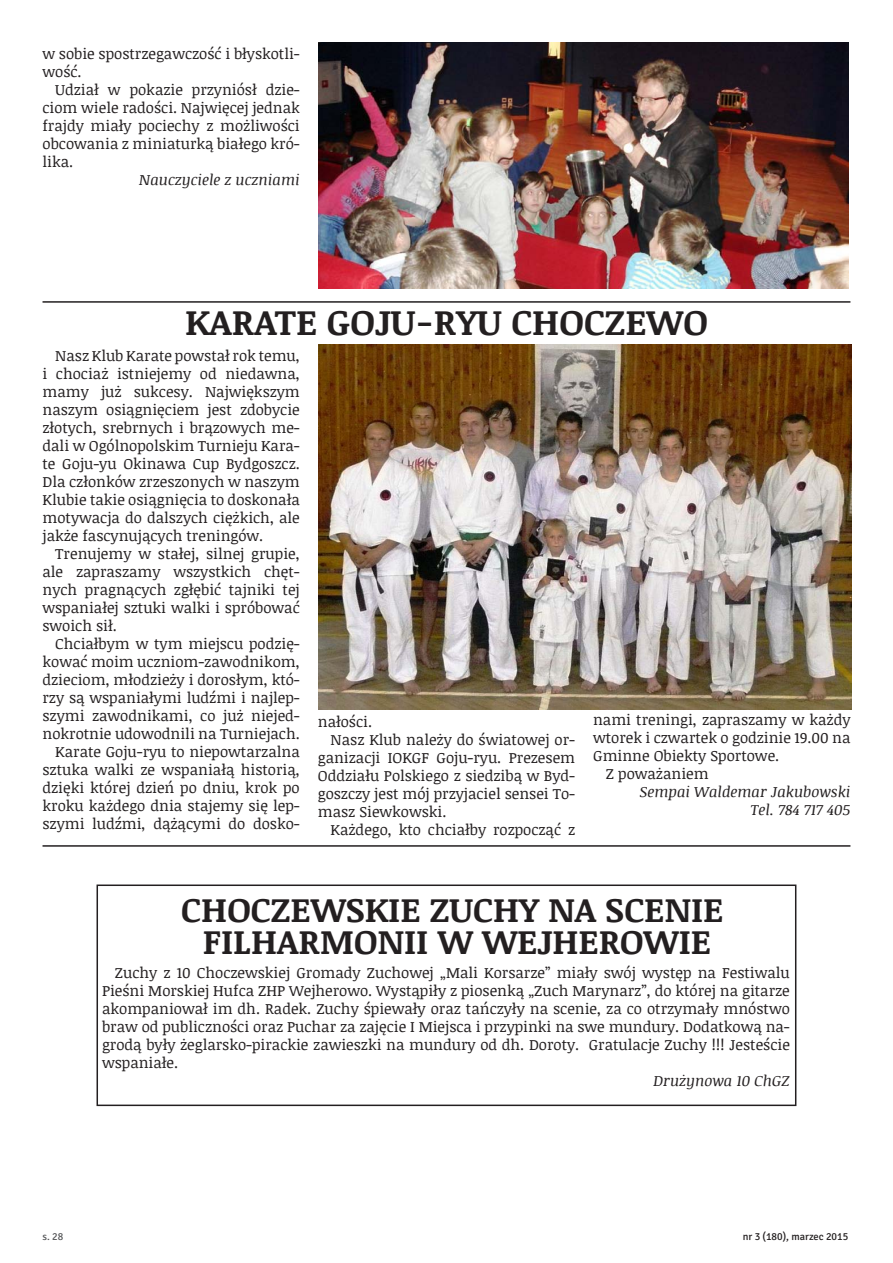
<style>
.page{position:relative;width:893px;height:1263px;background:#fff}
.page>*{position:absolute;margin:0;border:0;box-sizing:border-box;transform-origin:0 0}
.t1{font:700 36px "Noticia Text";color:#231f20}
.t2{font:700 34.5px/31.5px "Noticia Text";color:#231f20;text-align:center}
.t3{font:15px/18px "Noticia Text";color:#231f20;text-align:justify}
.t4{font:italic 15px/18px "Noticia Text";color:#231f20;text-align:right}
.t5{font:10.5px "Signika";color:#231f20}
.t6{font:10.5px "Signika";color:#57585a}
</style>
<div class="page">
<img style="left:319px;top:43px;width:530px;height:245px">
<hr style="left:43px;top:301px;width:807px;height:2px;background:#231f20">
<img style="left:319px;top:344px;width:532px;height:365px">
<hr style="left:43px;top:845px;width:807px;height:2px;background:#231f20">
<div style="left:97px;top:884px;width:699px;height:222px;border:2px solid #231f20"></div>
<p class="t3" style="left:43px;top:44px;width:259px">w sobie spostrzegawczość i błyskotli&shy;wość.</p>
<p class="t3" style="left:43px;top:80px;width:259px;text-indent:13px">Udział w pokazie przyniósł dzie&shy;ciom wiele radości. Najwięcej jednak frajdy miały pociechy z możliwości obcowania z miniaturką białego kró&shy;lika.</p>
<p class="t4" style="left:139px;top:170px;width:162px">Nauczyciele z uczniami</p>
<h1 class="t1" style="left:185px;top:297px;width:524px">KARATE GOJU-RYU CHOCZEWO</h1>
<p class="t3" style="left:43px;top:346px;width:259px;text-indent:13px">Nasz Klub Karate powstał rok temu, i chociaż istniejemy od niedawna, mamy już sukcesy. Największym naszym osiągnięciem jest zdobycie złotych, srebrnych i brązowych me&shy;dali w Ogólnopolskim Turnieju Kara&shy;te Goju-yu Okinawa Cup Bydgoszcz.<br>Dla członków zrzeszonych w naszym Klubie takie osiągnięcia to doskonała motywacja do dalszych ciężkich, ale jakże fascynujących treningów.</p>
<p class="t3" style="left:43px;top:544px;width:259px;text-indent:13px">Trenujemy w stałej, silnej grupie, ale zapraszamy wszystkich chęt&shy;nych pragnących zgłębić tajniki tej wspaniałej sztuki walki i spróbować swoich sił.</p>
<p class="t3" style="left:43px;top:634px;width:259px;text-align:right">Chciałbym w tym miejscu podzię&shy;kować moim uczniom-zawodnikom, dzieciom, młodzieży i dorosłym, któ&shy;rzy są wspaniałymi ludźmi i najlep&shy;szymi zawodnikami, co już niejed&shy;nokrotnie udowodnili na Turniejach.<br>Karate Goju-ryu to niepowtarzalna sztuka walki ze wspaniałą historią, dzięki której dzień po dniu, krok po kroku każdego dnia stajemy się lep&shy;szymi ludźmi, dążącymi do dosko-</p>
<p class="t3" style="left:593px;top:710px;width:259px">nami treningi, zapraszamy w każdy</p>
<p class="t3" style="left:593px;top:728px;width:259px">wtorek i czwartek o godzinie 19.00 na</p>
<p class="t3" style="left:593px;top:746px;width:188px">Gminne Obiekty Sportowe.</p>
<p class="t3" style="left:606px;top:764px;width:104px">Z poważaniem</p>
<p class="t4" style="left:640px;top:782px;width:212px">Sempai Waldemar Jakubowski<br>Tel. 784 717 405</p>
<p class="t3" style="left:318px;top:712px;width:56px">nałości.</p>
<p class="t3" style="left:331px;top:730px;width:246px">Nasz Klub należy do światowej or-</p>
<p class="t3" style="left:318px;top:748px;width:259px">ganizacji IOKGF Goju-ryu. Prezesem</p>
<p class="t3" style="left:318px;top:766px;width:259px">Oddziału Polskiego z siedzibą w Byd-</p>
<p class="t3" style="left:318px;top:784px;width:259px">goszczy jest mój przyjaciel sensei To-</p>
<p class="t3" style="left:318px;top:802px;width:130px">masz Siewkowski.</p>
<p class="t3" style="left:331px;top:820px;width:246px">Każdego, kto chciałby rozpocząć z</p>
<h2 class="t2" style="left:181px;top:893px;width:544px">CHOCZEWSKIE ZUCHY NA SCENIE<br>FILHARMONII W WEJHEROWIE</h2>
<p class="t3" style="left:102px;top:963px;width:689px;text-indent:13px">Zuchy z 10 Choczewskiej Gromady Zuchowej „Mali Korsarze” miały swój występ na Festiwalu Pieśni Morskiej Hufca ZHP Wejherowo. Wystąpiły z piosenką „Zuch Marynarz”, do której na gitarze akompaniował im dh. Radek. Zuchy śpiewały oraz tańczyły na scenie, za co otrzymały mnóstwo braw od publiczności oraz Puchar za zajęcie I Miejsca i przypinki na swe mundury. Dodatkową na&shy;grodą były żeglarsko-pirackie zawieszki na mundury od dh. Doroty. Gratulacje Zuchy !!! Jesteście wspaniałe.</p>
<p class="t4" style="left:653px;top:1071px;width:138px">Drużynowa 10 ChGZ</p>
<p class="t6" style="left:43px;top:1230px;width:22px">s. 28</p>
<p class="t5" style="left:743px;top:1230px;width:107px">nr 3 (180), marzec 2015</p>
</div>
